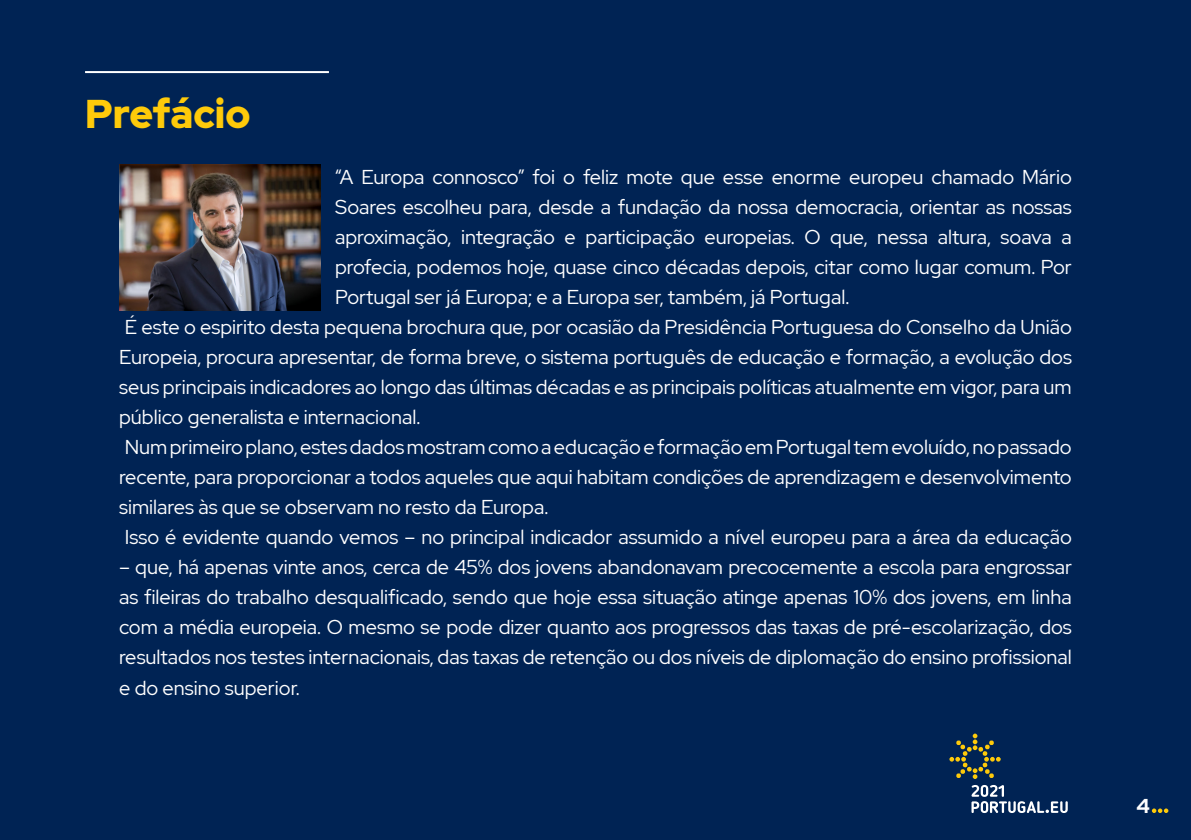
<style>
.page{position:relative;width:1191px;height:840px;background:#fff}
.page>*{position:absolute;margin:0;border:0;box-sizing:border-box;transform-origin:0 0}
.t1{font:900 40px "Red Hat Display";color:#feca0a}
.TextoTopicos{font:20px/30px "Red Hat Display";color:#fff;text-align:justify}
.t2{font:700 20px "Red Hat Display";color:#fff}
</style>
<div class="page">
<div style="left:0;top:0;width:1191px;height:839px;background:#002354"></div>
<hr style="left:85px;top:71px;width:244px;height:2px;background:#fff">
<svg style="left:949px;top:733px;width:51px;height:45px"></svg>
<svg style="left:971px;top:785px;width:96px;height:27px"></svg>
<svg style="left:1151px;top:808px;width:17px;height:4px"></svg>
<img style="left:119px;top:164px;width:201px;height:146px">
<p class="t1" style="left:85px;top:87px;width:167px">Prefácio</p>
<p class="TextoTopicos" style="left:335px;top:161px;width:738px">“A Europa connosco” foi o feliz mote que esse enorme europeu chamado Mário Soares escolheu para, desde a fundação da nossa democracia, orientar as nossas aproximação, integração e participação europeias. O que, nessa altura, soava a profecia, podemos hoje, quase cinco décadas depois, citar como lugar comum. Por Portugal ser já Europa; e a Europa ser, também, já Portugal.</p>
<p class="TextoTopicos" style="left:119px;top:311px;width:954px">É este o espirito desta pequena brochura que, por ocasião da Presidência Portuguesa do Conselho da União Europeia, procura apresentar, de forma breve, o sistema português de educação e formação, a evolução dos seus principais indicadores ao longo das últimas décadas e as principais políticas atualmente em vigor, para um público generalista e internacional.</p>
<p class="TextoTopicos" style="left:119px;top:431px;width:954px">Num primeiro plano, estes dados mostram como a educação e formação em Portugal tem evoluído, no passado recente, para proporcionar a todos aqueles que aqui habitam condições de aprendizagem e desenvolvimento similares às que se observam no resto da Europa.</p>
<p class="TextoTopicos" style="left:125px;top:521px;width:948px">Isso é evidente quando vemos – no principal indicador assumido a nível europeu para a área da educação</p>
<p class="TextoTopicos" style="left:119px;top:551px;width:954px">– que, há apenas vinte anos, cerca de 45% dos jovens abandonavam precocemente a escola para engrossar as fileiras do trabalho desqualificado, sendo que hoje essa situação atinge apenas 10% dos jovens, em linha com a média europeia. O mesmo se pode dizer quanto aos progressos das taxas de pré-escolarização, dos resultados nos testes internacionais, das taxas de retenção ou dos níveis de diplomação do ensino profissional e do ensino superior.</p>
<p class="t2" style="left:1136px;top:792px;width:15px">4</p>
</div>
